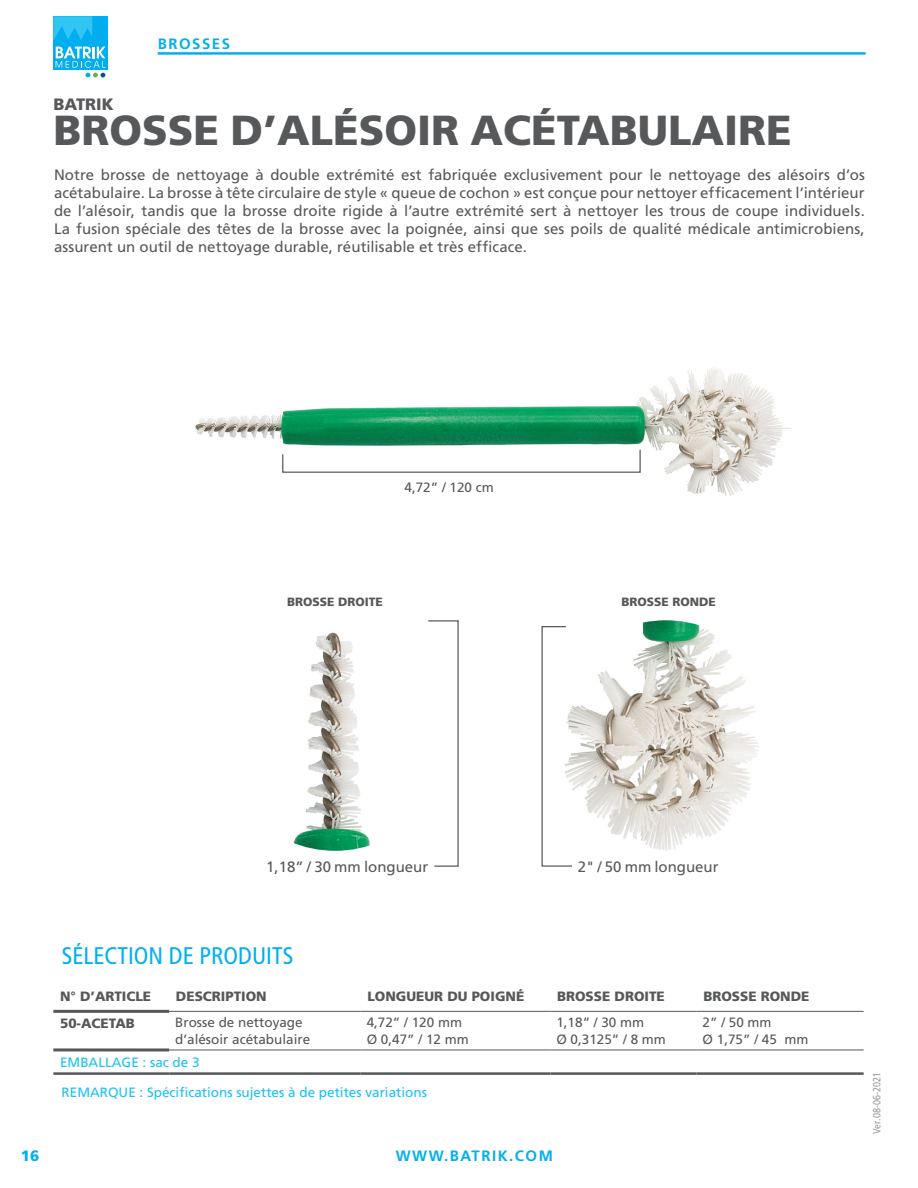
<style>
.page{position:relative;width:918px;height:1188px;background:#fff}
.page>*{position:absolute;margin:0;border:0;box-sizing:border-box;transform-origin:0 0}
.t1{font:900 42px "Frutiger LT Std";color:#57585a}
.t2{font:condensed 24px "Frutiger LT Std";color:#00afef}
.t3{font:900 16.5px "Frutiger LT Std";color:#57585a}
.t4{font:15px/18px "Frutiger LT Std";color:#57585a;text-align:justify}
.t5{font:700 15px "Frutiger LT Std";letter-spacing:.1em;color:#00afef}
.t6{font:900 15px "Frutiger LT Std";color:#00afef}
.t7{font:13.5px/16.5px "Frutiger LT Std";color:#57585a}
.t8{font:900 13.5px "Frutiger LT Std";color:#57585a}
.t9{font:13.5px "Frutiger LT Std";color:#1cc1f3}
.t10{font:900 12px "Frutiger LT Std";color:#57585a}
.t11{font:condensed 10.5px "Frutiger LT Std";color:#97999c}
</style>
<div class="page">
<div style="left:53px;top:16px;width:55px;height:54px;background:#00aeef"></div>
<svg style="left:56px;top:47px;width:49px;height:30px"></svg>
<svg style="left:53px;top:16px;width:39px;height:24px"></svg>
<div style="left:158px;top:52px;width:708px;height:3px;border:2px solid #00afef"></div>
<hr style="left:53px;top:1010px;width:116px;height:3px;background:#57585a">
<hr style="left:697px;top:1050px;width:167px;height:1px;background:#57585a">
<hr style="left:53px;top:1048px;width:116px;height:3px;background:#57585a">
<hr style="left:169px;top:1050px;width:192px;height:1px;background:#57585a">
<hr style="left:361px;top:1050px;width:189px;height:1px;background:#57585a">
<hr style="left:550px;top:1050px;width:147px;height:1px;background:#57585a">
<hr style="left:53px;top:1072px;width:116px;height:3px;background:#57585a">
<hr style="left:169px;top:1072px;width:192px;height:3px;background:#57585a">
<hr style="left:361px;top:1072px;width:189px;height:3px;background:#57585a">
<hr style="left:550px;top:1072px;width:147px;height:3px;background:#57585a">
<hr style="left:697px;top:1072px;width:167px;height:3px;background:#57585a">
<hr style="left:169px;top:1011px;width:192px;height:1px;background:#57585a">
<hr style="left:361px;top:1011px;width:189px;height:1px;background:#57585a">
<hr style="left:550px;top:1011px;width:147px;height:1px;background:#57585a">
<hr style="left:697px;top:1011px;width:167px;height:1px;background:#57585a">
<img style="left:195px;top:367px;width:596px;height:129px">
<img style="left:220px;top:620px;width:230px;height:231px;border-radius:115px">
<img style="left:642px;top:620px;width:117px;height:185px">
<img style="left:586px;top:805px;width:145px;height:46px">
<img style="left:573px;top:623px;width:70px;height:182px">
<svg style="left:282px;top:449px;width:359px;height:24px"></svg>
<svg style="left:541px;top:626px;width:32px;height:241px"></svg>
<svg style="left:427px;top:620px;width:32px;height:247px"></svg>
<p class="t5" style="left:158px;top:35px;width:74px">BROSSES</p>
<p class="t3" style="left:53px;top:94px;width:62px">BATRIK</p>
<h1 class="t1" style="left:53px;top:105px;width:740px">BROSSE D’ALÉSOIR ACÉTABULAIRE</h1>
<p class="t4" style="left:54px;top:166px;width:812px">Notre brosse de nettoyage à double extrémité est fabriquée exclusivement pour le nettoyage des alésoirs d’os acétabulaire. La brosse à tête circulaire de style « queue de cochon » est conçue pour nettoyer efficacement l’intérieur de l’alésoir, tandis que la brosse droite rigide à l’autre extrémité sert à nettoyer les trous de coupe individuels.<br>La fusion spéciale des têtes de la brosse avec la poignée, ainsi que ses poils de qualité médicale antimicrobiens, assurent un outil de nettoyage durable, réutilisable et très efficace.</p>
<p class="t7" style="left:405px;top:479px;width:91px">4,72” / 120 cm</p>
<p class="t10" style="left:287px;top:595px;width:97px">BROSSE DROITE</p>
<p class="t10" style="left:621px;top:595px;width:96px">BROSSE RONDE</p>
<p class="t4" style="left:266px;top:858px;width:163px">1,18” / 30 mm longueur</p>
<p class="t4" style="left:578px;top:858px;width:142px">2" / 50 mm longueur</p>
<h2 class="t2" style="left:62px;top:942px;width:233px">SÉLECTION DE PRODUITS</h2>
<p class="t8" style="left:60px;top:988px;width:93px">N° D’ARTICLE</p>
<p class="t8" style="left:176px;top:988px;width:92px">DESCRIPTION</p>
<p class="t8" style="left:367px;top:988px;width:158px">LONGUEUR DU POIGNÉ</p>
<p class="t8" style="left:557px;top:988px;width:109px">BROSSE DROITE</p>
<p class="t8" style="left:703px;top:988px;width:108px">BROSSE RONDE</p>
<p class="t8" style="left:60px;top:1015px;width:76px">50-ACETAB</p>
<p class="t7" style="left:175px;top:1015px;width:137px">Brosse de nettoyage d’alésoir acétabulaire</p>
<p class="t7" style="left:367px;top:1015px;width:104px">4,72” / 120 mm<br>Ø 0,47” / 12 mm</p>
<p class="t7" style="left:556px;top:1015px;width:111px">1,18” / 30 mm<br>Ø 0,3125” / 8 mm</p>
<p class="t7" style="left:703px;top:1015px;width:107px">2” / 50 mm<br>Ø 1,75” / 45 mm</p>
<p class="t9" style="left:60px;top:1054px;width:141px">EMBALLAGE : sac de 3</p>
<p class="t9" style="left:62px;top:1085px;width:367px">REMARQUE : Spécifications sujettes à de petites variations</p>
<p class="t6" style="left:21px;top:1147px;width:20px">16</p>
<p class="t5" style="left:396px;top:1147px;width:159px">WWW.BATRIK.COM</p>
<p class="t11" style="left:871px;top:1134px;width:64px;rotate:-90deg">Ver.08-06-2021</p>
</div>
